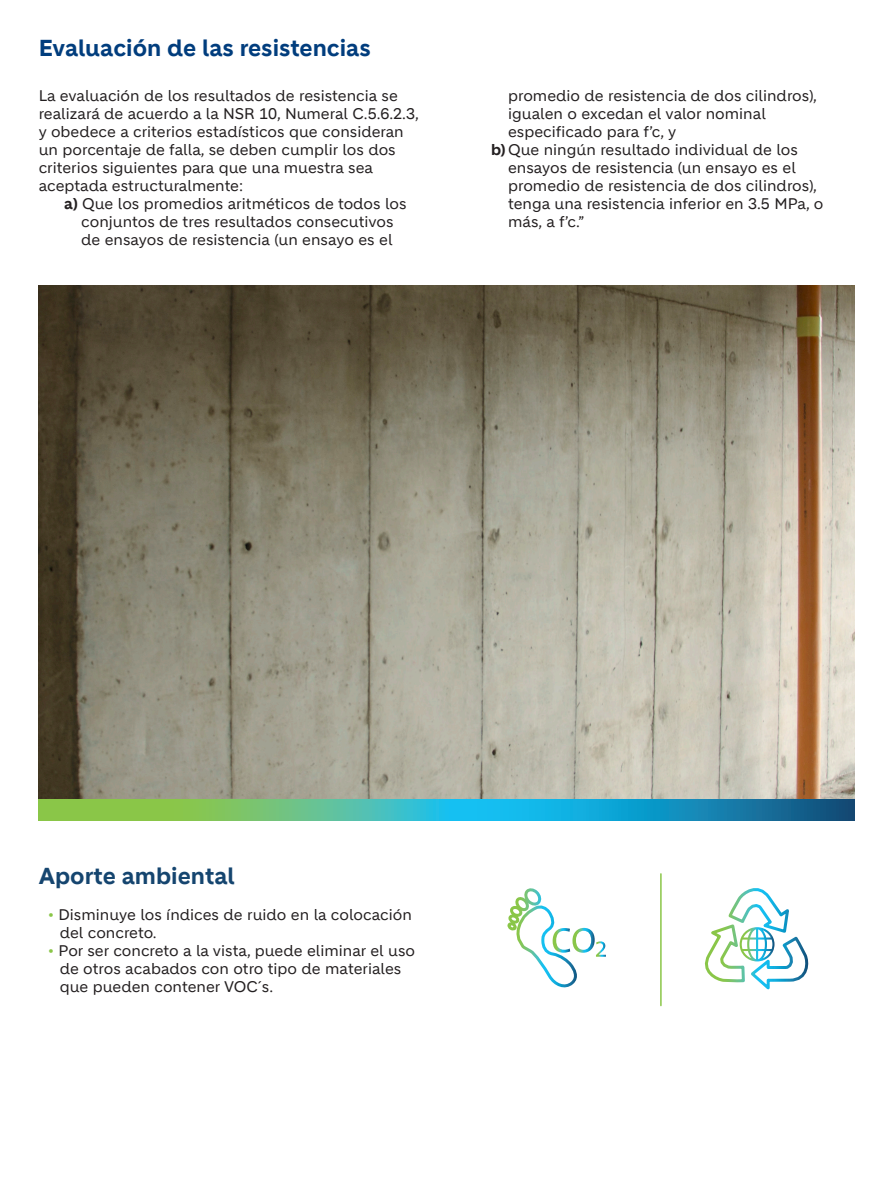
<style>
.page{position:relative;width:893px;height:1191px;background:#fff}
.page>*{position:absolute;margin:0;border:0;box-sizing:border-box;transform-origin:0 0}
.Subtitulos{font:700 22.5px "Holcim";color:#013d7d}
.Subtitulos-2{font:700 22.5px "Holcim";color:#15456f}
.vinetas_letras{font:15px/18px "Holcim";color:#231f20}
.Cuerpo_texto{font:15px/18px "Holcim";color:#231f20}
.vinetas{font:15px/18px "Holcim";color:#231f20}
.s1{font-weight:700}
.s2{color:#8ac648}
</style>
<div class="page">
<img style="left:39px;top:286px;width:815px;height:513px">
<svg style="left:704px;top:888px;width:105px;height:102px"></svg>
<svg style="left:507px;top:888px;width:99px;height:100px"></svg>
<hr style="left:660px;top:874px;width:2px;height:131px;background:#8ac648">
<svg style="left:39px;top:799px;width:815px;height:21px;background:#40ab9e"></svg>
<p class="Subtitulos" style="left:39px;top:35px;width:334px">Evaluación de las resistencias</p>
<p class="Cuerpo_texto" style="left:39px;top:87px;width:382px">La evaluación de los resultados de resistencia se realizará de acuerdo a la NSR 10, Numeral C.5.6.2.3, y obedece a criterios estadísticos que consideran un porcentaje de falla, se deben cumplir los dos criterios siguientes para que una muestra sea aceptada estructuralmente:</p>
<p class="vinetas_letras" style="left:64px;top:195px;width:344px;text-align:center"><span class="s1">a)</span> Que los promedios aritméticos de todos los conjuntos de tres resultados consecutivos<br>de ensayos de resistencia (un ensayo es el</p>
<p class="vinetas_letras" style="left:508px;top:87px;width:310px">promedio de resistencia de dos cilindros), igualen o excedan el valor nominal especificado para f’c, y</p>
<p class="vinetas_letras" style="left:508px;top:141px;width:317px;text-indent:-17px"><span class="s1">b)</span> Que ningún resultado individual de los ensayos de resistencia (un ensayo es el promedio de resistencia de dos cilindros), tenga una resistencia inferior en 3.5 MPa, o más, a f’c.”</p>
<p class="Subtitulos-2" style="left:39px;top:863px;width:197px">Aporte ambiental</p>
<p class="vinetas" style="left:60px;top:906px;width:354px;text-indent:-12px"><span class="s2">•</span> Disminuye los índices de ruido en la colocación del concreto.</p>
<p class="vinetas" style="left:60px;top:942px;width:357px;text-indent:-12px"><span class="s2">•</span> Por ser concreto a la vista, puede eliminar el uso de otros acabados con otro tipo de materiales que pueden contener VOC´s.</p>
</div>
